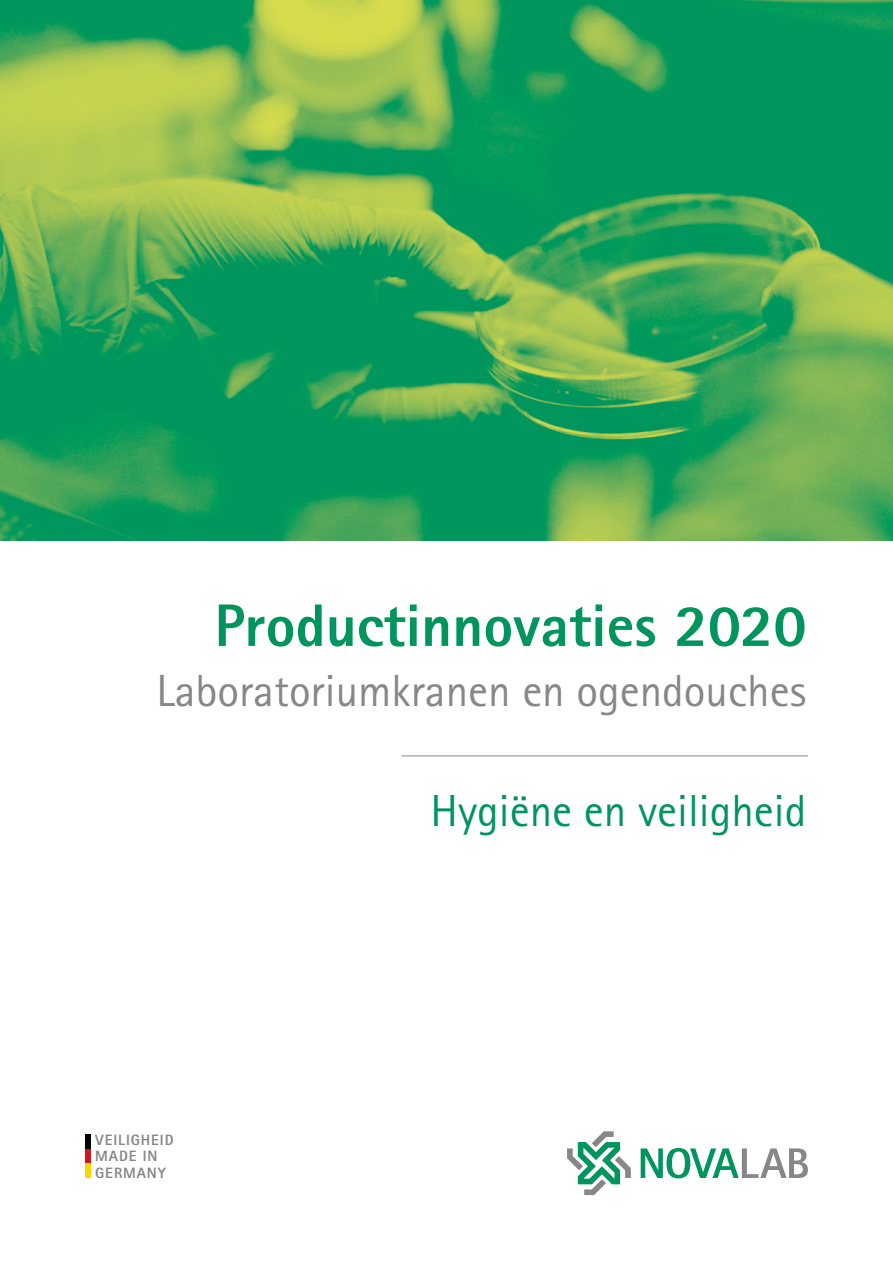
<style>
.page{position:relative;width:893px;height:1263px;background:#fff}
.page>*{position:absolute;margin:0;border:0;box-sizing:border-box;transform-origin:0 0}
.t1{font:800 60px "Rotis Sans Serif Std";color:#00955c}
.t2{font:45px "Rotis Sans Serif Std";color:#878787}
.t3{font:45px "Rotis Sans Serif Std";color:#00955c}
.t4{font:800 15px/16.5px "Rotis Sans Serif Std";letter-spacing:.06em;color:#878787}
</style>
<div class="page">
<img style="left:0;top:0;width:893px;height:540px">
<svg style="left:567px;top:1131px;width:64px;height:64px"></svg>
<svg style="left:641px;top:1148px;width:167px;height:30px"></svg>
<div style="left:85px;top:1134px;width:5px;height:15px;background:#000"></div>
<div style="left:85px;top:1149px;width:5px;height:14px;background:#cd171a"></div>
<div style="left:85px;top:1163px;width:5px;height:15px;background:#ffd500"></div>
<hr style="left:401px;top:755px;width:407px;height:1px;background:#878787">
<h1 class="t1" style="left:214px;top:587px;width:594px">Productinnovaties 2020</h1>
<p class="t2" style="left:157px;top:664px;width:651px">Laboratoriumkranen en ogendouches</p>
<p class="t4" style="left:95px;top:1131px;width:80px">VEILIGHEID<br>MADE IN<br>GERMANY</p>
<p class="t3" style="left:431px;top:784px;width:377px">Hygiëne en veiligheid</p>
</div>
